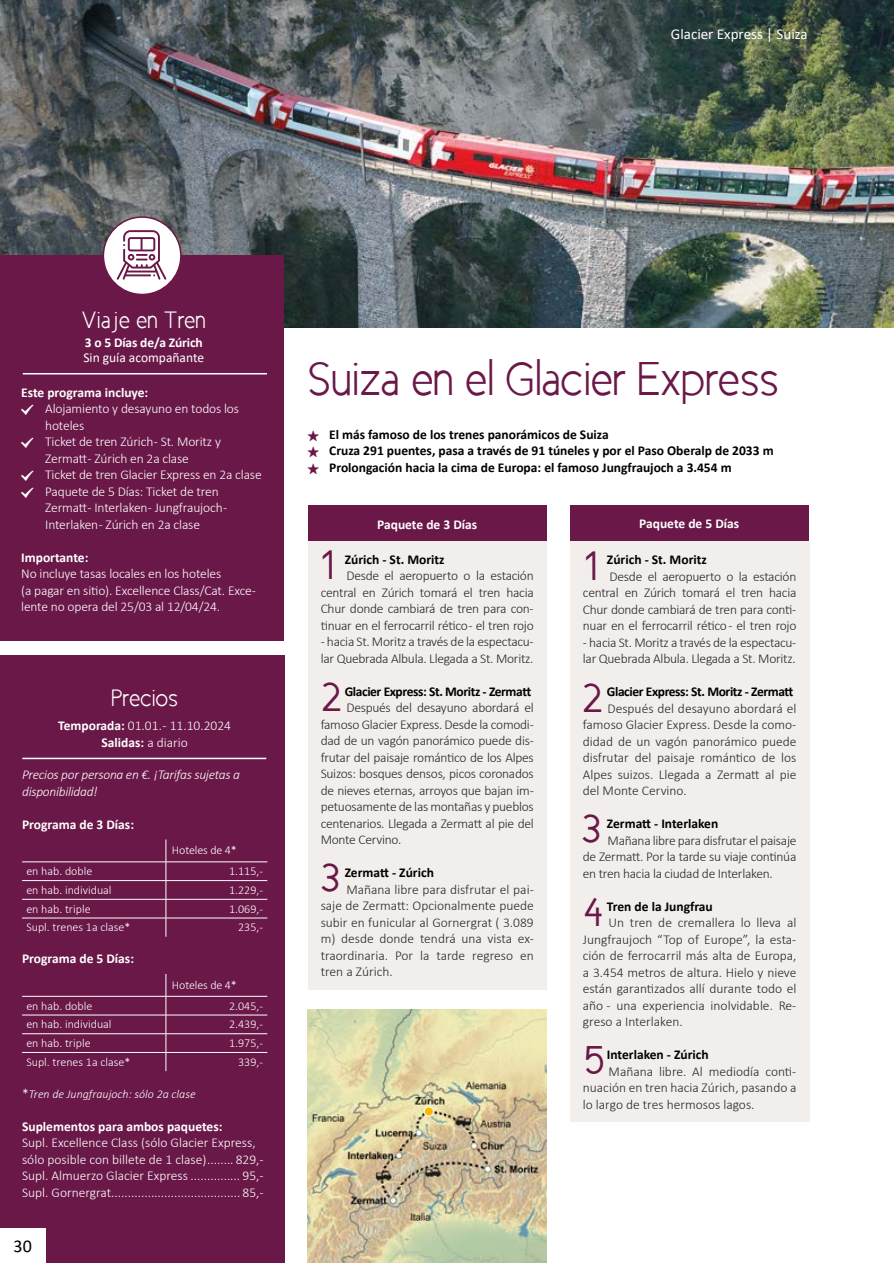
<style>
.page{position:relative;width:894px;height:1263px;background:#fff}
.page>*{position:absolute;margin:0;border:0;box-sizing:border-box;transform-origin:0 0}
.t1{font:48px "New Cicle Semi";letter-spacing:-.01em;color:#6a1848}
.t2{font:41.7px/82.5px "New Cicle Gordita";color:#6a1848}
.t3{font:24px "New Cicle Semi";color:#fff}
.t4{font:18px "Calibri";color:#000}
.t5{font:15px "Calibri";color:#fff}
.t6{font:300 13.5px/16.5px "Calibri";letter-spacing:-.02em;color:#282827;text-align:justify}
.t7{font:300 13.5px/16.5px "Calibri";letter-spacing:-.01em;color:#fff}
.t8{font:700 13.5px/16.5px "Calibri";color:#000}
.t9{font:700 13.5px "Calibri";color:#fff}
.t10{font:700 13.5px "Calibri";letter-spacing:-.03em;color:#000}
.t11{font:italic 300 13.5px/16.5px "Calibri";letter-spacing:-.02em;color:#fff}
.t12{font:13.5px "Calibri";color:#fff}
.t13{font:300 12px "Calibri";color:#fff}
.t14{font:italic 300 12px "Calibri";color:#fff}
.s1{font-weight:700}
.s2{font-style:normal;font-size:13.5px}
</style>
<div class="page">
<img style="left:308px;top:1010px;width:238px;height:253px">
<div style="left:424px;top:1107px;width:9px;height:9px;background:#fbba00;border-radius:50%"></div>
<div style="left:424px;top:1107px;width:9px;height:9px;border:1px solid #fff;border-radius:50%"></div>
<img style="left:893px;top:0;width:1px;height:272px">
<img style="left:0;top:0;width:893px;height:327px">
<div style="left:308px;top:541px;width:238px;height:448px;background:#f2eeec"></div>
<div style="left:308px;top:506px;width:238px;height:35px;background:#6a1848"></div>
<div style="left:570px;top:505px;width:238px;height:36px;background:#6a1848"></div>
<div style="left:570px;top:541px;width:239px;height:580px;background:#f2eeec"></div>
<div style="left:0;top:256px;width:283px;height:385px;background:#6a1848"></div>
<hr style="left:23px;top:373px;width:244px;height:1px;background:#fff">
<div style="left:103px;top:217px;width:78px;height:77px;background:#fff;border-radius:50%"></div>
<svg style="left:117px;top:230px;width:49px;height:50px"></svg>
<div style="left:103px;top:216px;width:78px;height:79px;border:2px solid #6a1848;border-radius:50%"></div>
<div style="left:0;top:656px;width:284px;height:607px;background:#6a1848"></div>
<svg style="left:166px;top:839px;width:1px;height:98px"></svg>
<hr style="left:22px;top:880px;width:144px;height:1px;background:#fff">
<hr style="left:22px;top:899px;width:144px;height:1px;background:#fff">
<hr style="left:22px;top:918px;width:144px;height:1px;background:#fff">
<hr style="left:22px;top:862px;width:144px;height:1px;background:#fff">
<hr style="left:166px;top:862px;width:101px;height:1px;background:#fff">
<hr style="left:166px;top:880px;width:101px;height:1px;background:#fff">
<hr style="left:166px;top:899px;width:101px;height:1px;background:#fff">
<hr style="left:166px;top:918px;width:101px;height:1px;background:#fff">
<svg style="left:166px;top:974px;width:1px;height:97px"></svg>
<hr style="left:22px;top:1015px;width:144px;height:1px;background:#fff">
<hr style="left:22px;top:1033px;width:144px;height:1px;background:#fff">
<hr style="left:22px;top:1052px;width:144px;height:1px;background:#fff">
<hr style="left:22px;top:996px;width:144px;height:1px;background:#fff">
<hr style="left:166px;top:996px;width:101px;height:1px;background:#fff">
<hr style="left:166px;top:1015px;width:101px;height:1px;background:#fff">
<hr style="left:166px;top:1033px;width:101px;height:1px;background:#fff">
<hr style="left:166px;top:1052px;width:101px;height:1px;background:#fff">
<hr style="left:22px;top:758px;width:244px;height:1px;background:#fff">
<div style="left:0;top:1228px;width:45px;height:35px;background:#fff"></div>
<p class="t5" style="left:671px;top:23px;width:138px">Glacier Express | Suiza</p>
<h3 class="t3" style="left:82px;top:307px;width:126px">Viaje en Tren</h3>
<p class="t9" style="left:85px;top:333px;width:120px">3 o 5 Días de/a Zúrich</p>
<p class="t12" style="left:83px;top:348px;width:122px">Sin guía acompañante</p>
<p class="t9" style="left:21px;top:383px;width:129px">Este programa incluye:</p>
<p class="t7" style="left:45px;top:400px;width:218px">Alojamiento y desayuno en todos los hoteles<br>Ticket de tren Zúrich - St. Moritz y<br>Zermatt - Zúrich en 2a clase<br>Ticket de tren Glacier Express en 2a clase<br>Paquete de 5 Días: Ticket de tren<br>Zermatt - Interlaken - Jungfraujoch -<br>Interlaken - Zúrich en 2a clase</p>
<p class="t9" style="left:21px;top:548px;width:69px">Importante:</p>
<p class="t7" style="left:21px;top:565px;width:236px">No incluye tasas locales en los hoteles<br>(a pagar en sitio). Excellence Class/Cat. Exce&shy;lente no opera del 25/03 al 12/04/24.</p>
<h3 class="t3" style="left:111px;top:685px;width:69px">Precios</h3>
<p class="t7" style="left:58px;top:717px;width:174px;text-align:center"><span class="s1">Temporada:</span> 01.01. - 11.10.2024<br><span class="s1">Salidas:</span> a diario</p>
<p class="t11" style="left:22px;top:767px;width:219px">Precios por persona en €. ¡Tarifas sujetas a disponibilidad!</p>
<p class="t9" style="left:22px;top:815px;width:113px">Programa de 3 Días:</p>
<p class="t13" style="left:172px;top:843px;width:66px">Hoteles de 4*</p>
<p class="t13" style="left:26px;top:864px;width:67px">en hab. doble</p>
<p class="t13" style="left:229px;top:864px;width:35px">1.115,-</p>
<p class="t13" style="left:26px;top:882px;width:87px">en hab. individual</p>
<p class="t13" style="left:229px;top:882px;width:35px">1.229,-</p>
<p class="t13" style="left:26px;top:901px;width:66px">en hab. triple</p>
<p class="t13" style="left:229px;top:901px;width:35px">1.069,-</p>
<p class="t13" style="left:26px;top:920px;width:105px">Supl. trenes 1a clase*</p>
<p class="t13" style="left:238px;top:920px;width:26px">235,-</p>
<p class="t9" style="left:22px;top:949px;width:113px">Programa de 5 Días:</p>
<p class="t13" style="left:172px;top:977px;width:66px">Hoteles de 4*</p>
<p class="t13" style="left:26px;top:998px;width:67px">en hab. doble</p>
<p class="t13" style="left:229px;top:998px;width:35px">2.045,-</p>
<p class="t13" style="left:26px;top:1017px;width:87px">en hab. individual</p>
<p class="t13" style="left:229px;top:1017px;width:35px">2.439,-</p>
<p class="t13" style="left:26px;top:1035px;width:66px">en hab. triple</p>
<p class="t13" style="left:229px;top:1035px;width:35px">1.975,-</p>
<p class="t13" style="left:26px;top:1054px;width:105px">Supl. trenes 1a clase*</p>
<p class="t13" style="left:238px;top:1054px;width:26px">339,-</p>
<p class="t14" style="left:22px;top:1086px;width:175px"><span class="s2">*</span>Tren de Jungfraujoch: sólo 2a clase</p>
<p class="t9" style="left:22px;top:1117px;width:202px">Suplementos para ambos paquetes:</p>
<p class="t7" style="left:22px;top:1134px;width:243px">Supl. Excellence Class (sólo Glacier Express, sólo posible con billete de 1 clase)........ 829,- Supl. Almuerzo Glacier Express ............... 95,- Supl. Gornergrat....................................... 85,-</p>
<h3 class="t4" style="left:14px;top:1233px;width:20px">30</h3>
<h1 class="t1" style="left:308px;top:353px;width:473px">Suiza en el Glacier Express</h1>
<p class="t8" style="left:329px;top:426px;width:446px">El más famoso de los trenes panorámicos de Suiza<br>Cruza 291 puentes, pasa a través de 91 túneles y por el Paso Oberalp de 2033 m<br>Prolongación hacia la cima de Europa: el famoso Jungfraujoch a 3.454 m</p>
<p class="t9" style="left:377px;top:514px;width:102px">Paquete de 3 Días</p>
<p class="t9" style="left:639px;top:514px;width:102px">Paquete de 5 Días</p>
<p class="t8" style="left:607px;top:551px;width:101px">Zúrich - St. Moritz</p>
<p class="t6" style="left:583px;top:568px;width:215px;text-indent:27px">Desde el aeropuerto o la estación central en Zúrich tomará el tren hacia Chur donde cambiará de tren para conti&shy;nuar en el ferrocarril rético - el tren rojo</p>
<p class="t6" style="left:583px;top:634px;width:215px">- hacia St. Moritz a través de la espectacu&shy;lar Quebrada Albula. Llegada a St. Moritz.</p>
<p class="t10" style="left:607px;top:682px;width:188px">Glacier Express: St. Moritz - Zermatt</p>
<p class="t6" style="left:583px;top:700px;width:215px;text-indent:25px">Después del desayuno abordará el famoso Glacier Express. Desde la como&shy;didad de un vagón panorámico puede disfrutar del paisaje romántico de los Alpes suizos. Llegada a Zermatt al pie del Monte Cervino.</p>
<p class="t8" style="left:607px;top:815px;width:113px">Zermatt - Interlaken</p>
<p class="t6" style="left:583px;top:832px;width:215px;text-indent:25px">Mañana libre para disfrutar el paisaje de Zermatt. Por la tarde su viaje continúa en tren hacia la ciudad de Interlaken.</p>
<p class="t8" style="left:607px;top:898px;width:107px">Tren de la Jungfrau</p>
<p class="t6" style="left:583px;top:914px;width:215px;text-indent:26px">Un tren de cremallera lo lleva al Jungfraujoch “Top of Europe”, la esta&shy;ción de ferrocarril más alta de Europa, a 3.454 metros de altura. Hielo y nieve están garantizados allí durante todo el año - una experiencia inolvidable. Re&shy;greso a Interlaken.</p>
<p class="t8" style="left:607px;top:1046px;width:103px">Interlaken - Zúrich</p>
<p class="t6" style="left:583px;top:1063px;width:215px;text-indent:26px">Mañana libre. Al mediodía conti&shy;nuación en tren hacia Zúrich, pasando a lo largo de tres hermosos lagos.</p>
<h2 class="t2" style="left:322px;top:524px;width:14px">1</h2>
<h2 class="t2" style="left:585px;top:524px;width:14px">1</h2>
<p class="t8" style="left:344px;top:551px;width:101px">Zúrich - St. Moritz</p>
<p class="t6" style="left:320px;top:567px;width:215px;text-indent:26px">Desde el aeropuerto o la estación central en Zúrich tomará el tren hacia Chur donde cambiará de tren para con&shy;tinuar en el ferrocarril rético - el tren rojo</p>
<p class="t6" style="left:320px;top:633px;width:214px">- hacia St. Moritz a través de la espectacu&shy;lar Quebrada Albula. Llegada a St. Moritz.</p>
<p class="t10" style="left:345px;top:682px;width:188px">Glacier Express: St. Moritz - Zermatt</p>
<p class="t6" style="left:321px;top:699px;width:215px;text-indent:26px">Después del desayuno abordará el famoso Glacier Express. Desde la comodi&shy;dad de un vagón panorámico puede dis&shy;frutar del paisaje romántico de los Alpes Suizos: bosques densos, picos coronados de nieves eternas, arroyos que bajan im&shy;petuosamente de las montañas y pueblos centenarios. Llegada a Zermatt al pie del Monte Cervino.</p>
<p class="t8" style="left:345px;top:864px;width:91px">Zermatt - Zúrich</p>
<p class="t6" style="left:321px;top:881px;width:214px;text-indent:26px">Mañana libre para disfrutar el pai&shy;saje de Zermatt: Opcionalmente puede subir en funicular al Gornergrat ( 3.089 m) desde donde tendrá una vista ex&shy;traordinaria. Por la tarde regreso en tren a Zúrich.</p>
<h2 class="t2" style="left:322px;top:656px;width:21px">2</h2>
<h2 class="t2" style="left:583px;top:656px;width:21px">2</h2>
<h2 class="t2" style="left:583px;top:788px;width:22px">3<br>4</h2>
<h2 class="t2" style="left:322px;top:837px;width:19px">3</h2>
<h2 class="t2" style="left:584px;top:1019px;width:22px">5</h2>
</div>
